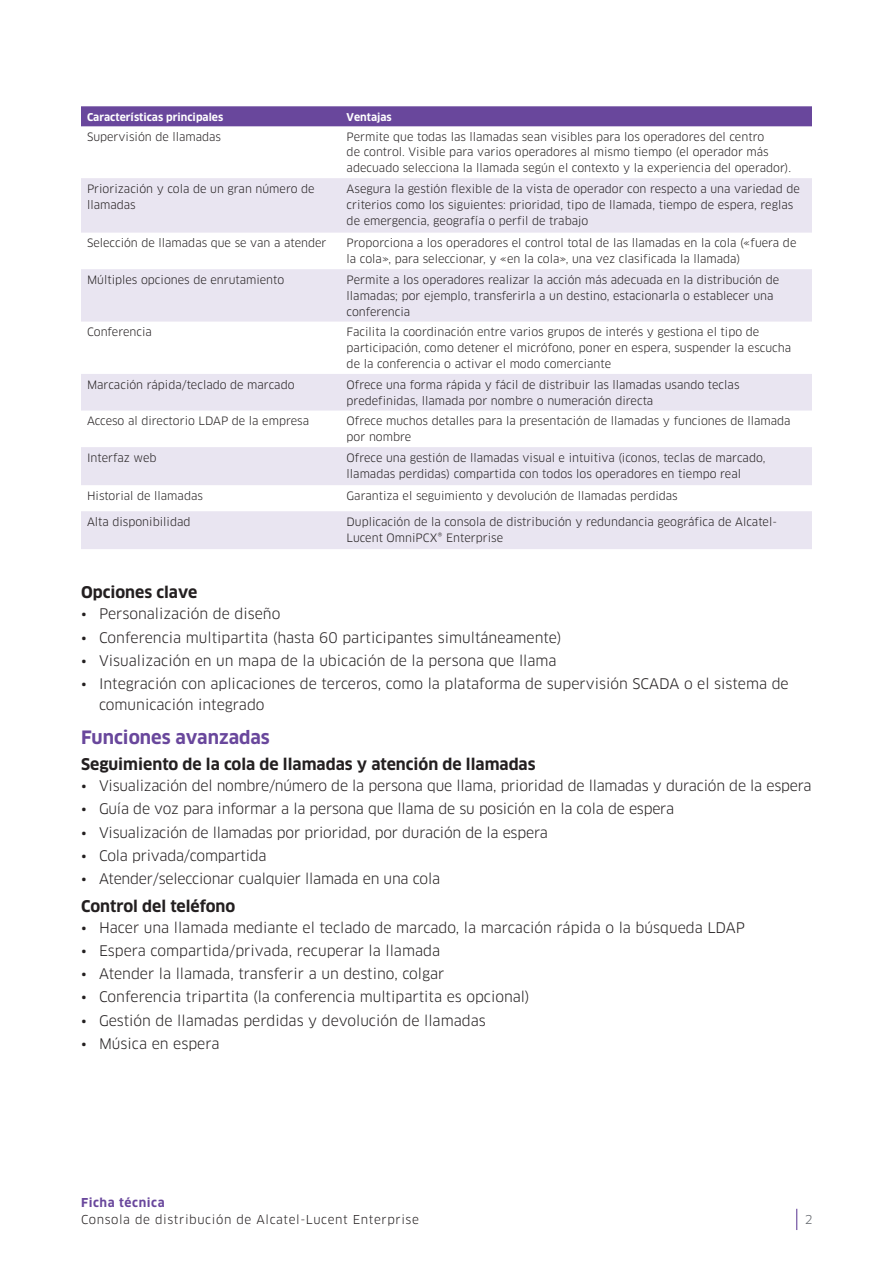
<style>
.page{position:relative;width:893px;height:1263px;background:#fff}
.page>*{position:absolute;margin:0;border:0;box-sizing:border-box;transform-origin:0 0}
.Head_1{font:700 18px "Clan OT";color:#69479c}
.Head_2{font:700 15.75px "Clan OT";color:#231f20}
.Body_bullet{font:14.25px/21px "Clan OT";color:#231f20}
.t1{font:12px "Clan OT";letter-spacing:.05em;color:#231f20}
.t2{font:700 12px "Clan OT";letter-spacing:.05em;color:#69479c}
.t3{font:12px "Clan OT";color:#5f6369}
.Table_body{font:11.25px/15.8px "Clan OT";color:#231f20}
.Table_head{font:700 10.5px "Clan OT";color:#fff}
</style>
<div class="page">
<svg style="left:796px;top:1209px;width:1px;height:21px"></svg>
<svg style="left:81px;top:106px;width:731px;height:21px;background:#6f4fa0"></svg>
<svg style="left:81px;top:178px;width:731px;height:371px;fill:#e9e5f1"></svg>
<p class="Table_head" style="left:87px;top:111px;width:138px">Características principales</p>
<p class="Table_head" style="left:347px;top:111px;width:47px">Ventajas</p>
<p class="Table_body" style="left:87px;top:129px;width:136px">Supervisión de llamadas</p>
<p class="Table_body" style="left:347px;top:129px;width:446px">Permite que todas las llamadas sean visibles para los operadores del centro<br>de control. Visible para varios operadores al mismo tiempo (el operador más adecuado selecciona la llamada según el contexto y la experiencia del operador).</p>
<p class="Table_body" style="left:87px;top:181px;width:229px">Priorización y cola de un gran número de llamadas</p>
<p class="Table_body" style="left:347px;top:181px;width:455px">Asegura la gestión flexible de la vista de operador con respecto a una variedad de criterios como los siguientes: prioridad, tipo de llamada, tiempo de espera, reglas de emergencia, geografía o perfil de trabajo</p>
<p class="Table_body" style="left:87px;top:235px;width:241px">Selección de llamadas que se van a atender</p>
<p class="Table_body" style="left:347px;top:235px;width:451px">Proporciona a los operadores el control total de las llamadas en la cola («fuera de la cola», para seleccionar, y «en la cola», una vez clasificada la llamada)</p>
<p class="Table_body" style="left:87px;top:272px;width:199px">Múltiples opciones de enrutamiento</p>
<p class="Table_body" style="left:347px;top:272px;width:434px">Permite a los operadores realizar la acción más adecuada en la distribución de llamadas; por ejemplo, transferirla a un destino, estacionarla o establecer una conferencia</p>
<p class="Table_body" style="left:87px;top:324px;width:66px">Conferencia</p>
<p class="Table_body" style="left:347px;top:324px;width:446px">Facilita la coordinación entre varios grupos de interés y gestiona el tipo de participación, como detener el micrófono, poner en espera, suspender la escucha de la conferencia o activar el modo comerciante</p>
<p class="Table_body" style="left:87px;top:377px;width:209px">Marcación rápida/teclado de marcado</p>
<p class="Table_body" style="left:347px;top:377px;width:394px">Ofrece una forma rápida y fácil de distribuir las llamadas usando teclas predefinidas, llamada por nombre o numeración directa</p>
<p class="Table_body" style="left:87px;top:413px;width:224px">Acceso al directorio LDAP de la empresa</p>
<p class="Table_body" style="left:347px;top:413px;width:445px">Ofrece muchos detalles para la presentación de llamadas y funciones de llamada por nombre</p>
<p class="Table_body" style="left:87px;top:450px;width:71px">Interfaz web</p>
<p class="Table_body" style="left:347px;top:450px;width:420px">Ofrece una gestión de llamadas visual e intuitiva (iconos, teclas de marcado, llamadas perdidas) compartida con todos los operadores en tiempo real</p>
<p class="Table_body" style="left:87px;top:488px;width:117px">Historial de llamadas</p>
<p class="Table_body" style="left:347px;top:488px;width:333px">Garantiza el seguimiento y devolución de llamadas perdidas</p>
<p class="Table_body" style="left:87px;top:514px;width:105px">Alta disponibilidad</p>
<p class="Table_body" style="left:347px;top:514px;width:432px">Duplicación de la consola de distribución y redundancia geográfica de Alcatel-<br>Lucent OmniPCX® Enterprise</p>
<p class="Head_2" style="left:81px;top:583px;width:118px">Opciones clave</p>
<p class="Body_bullet" style="left:81px;top:604px;width:201px">• Personalización de diseño</p>
<p class="Body_bullet" style="left:81px;top:627px;width:482px">• Conferencia multipartita (hasta 60 participantes simultáneamente)</p>
<p class="Body_bullet" style="left:81px;top:650px;width:477px">• Visualización en un mapa de la ubicación de la persona que llama</p>
<p class="Body_bullet" style="left:99px;top:673px;width:691px;text-indent:-18px">• Integración con aplicaciones de terceros, como la plataforma de supervisión SCADA o el sistema de comunicación integrado</p>
<p class="Head_1" style="left:81px;top:727px;width:190px">Funciones avanzadas</p>
<p class="Head_2" style="left:81px;top:755px;width:456px">Seguimiento de la cola de llamadas y atención de llamadas</p>
<p class="Body_bullet" style="left:81px;top:775px;width:732px">• Visualización del nombre/número de la persona que llama, prioridad de llamadas y duración de la espera</p>
<p class="Body_bullet" style="left:81px;top:799px;width:595px">• Guía de voz para informar a la persona que llama de su posición en la cola de espera</p>
<p class="Body_bullet" style="left:81px;top:822px;width:468px">• Visualización de llamadas por prioridad, por duración de la espera</p>
<p class="Body_bullet" style="left:81px;top:845px;width:187px">• Cola privada/compartida</p>
<p class="Body_bullet" style="left:81px;top:868px;width:361px">• Atender/seleccionar cualquier llamada en una cola</p>
<p class="Head_2" style="left:81px;top:897px;width:156px">Control del teléfono</p>
<p class="Body_bullet" style="left:81px;top:917px;width:665px">• Hacer una llamada mediante el teclado de marcado, la marcación rápida o la búsqueda LDAP</p>
<p class="Body_bullet" style="left:81px;top:940px;width:361px">• Espera compartida/privada, recuperar la llamada</p>
<p class="Body_bullet" style="left:81px;top:963px;width:365px">• Atender la llamada, transferir a un destino, colgar</p>
<p class="Body_bullet" style="left:81px;top:987px;width:450px">• Conferencia tripartita (la conferencia multipartita es opcional)</p>
<p class="Body_bullet" style="left:81px;top:1010px;width:406px">• Gestión de llamadas perdidas y devolución de llamadas</p>
<p class="Body_bullet" style="left:81px;top:1033px;width:140px">• Música en espera</p>
<p class="t2" style="left:81px;top:1196px;width:85px">Ficha técnica</p>
<p class="t1" style="left:81px;top:1212px;width:339px">Consola de distribución de Alcatel-Lucent Enterprise</p>
<p class="t3" style="left:805px;top:1212px;width:9px">2</p>
</div>
